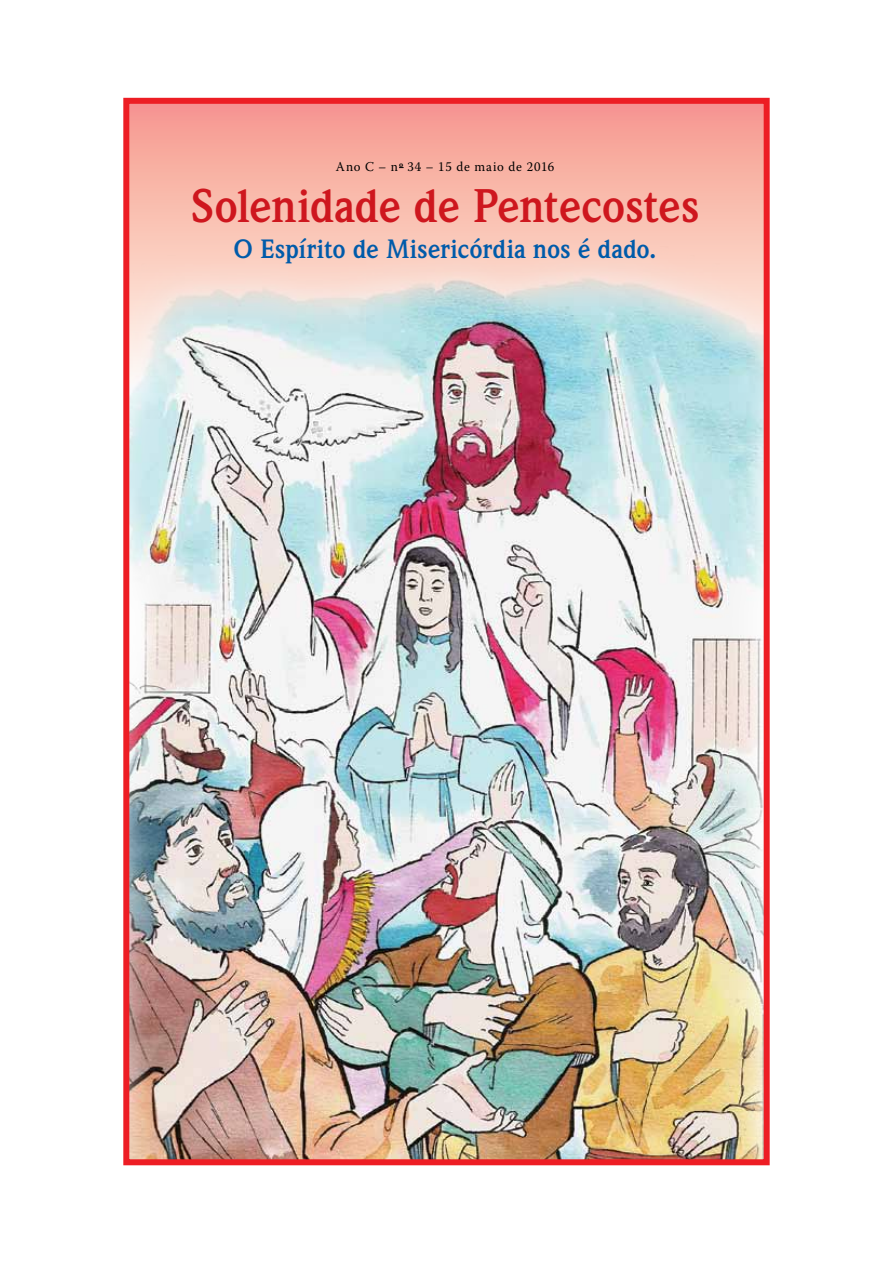
<style>
.page{position:relative;width:893px;height:1263px;background:#fff}
.page>*{position:absolute;margin:0;border:0;box-sizing:border-box;transform-origin:0 0}
.t1{font:700 48px "Weidemann IT Cby BT";letter-spacing:-.015em;color:#ce171e;scale:.95 1}
.t2{font:700 27px "Weidemann IT Cby BT";letter-spacing:-.005em;color:#005baa;scale:.95 1}
.t3{font:13.5px "Warnock Pro";letter-spacing:.06em;color:#000;scale:.95 1}
</style>
<div class="page">
<svg style="left:130px;top:105px;width:633px;height:64px;background:#f7a299"></svg>
<img style="left:130px;top:169px;width:633px;height:989px">
<div style="left:123px;top:98px;width:647px;height:1067px;border:6px solid #ed1d24"></div>
<p class="t3" style="left:336px;top:158px;width:231px">Ano C – n<sup>o</sup> 34 – 15 de maio de 2016</p>
<h1 class="t1" style="left:190px;top:176px;width:537px">Solenidade de Pentecostes</h1>
<p class="t2" style="left:234px;top:232px;width:446px">O Espírito de Misericórdia nos é dado.</p>
</div>
